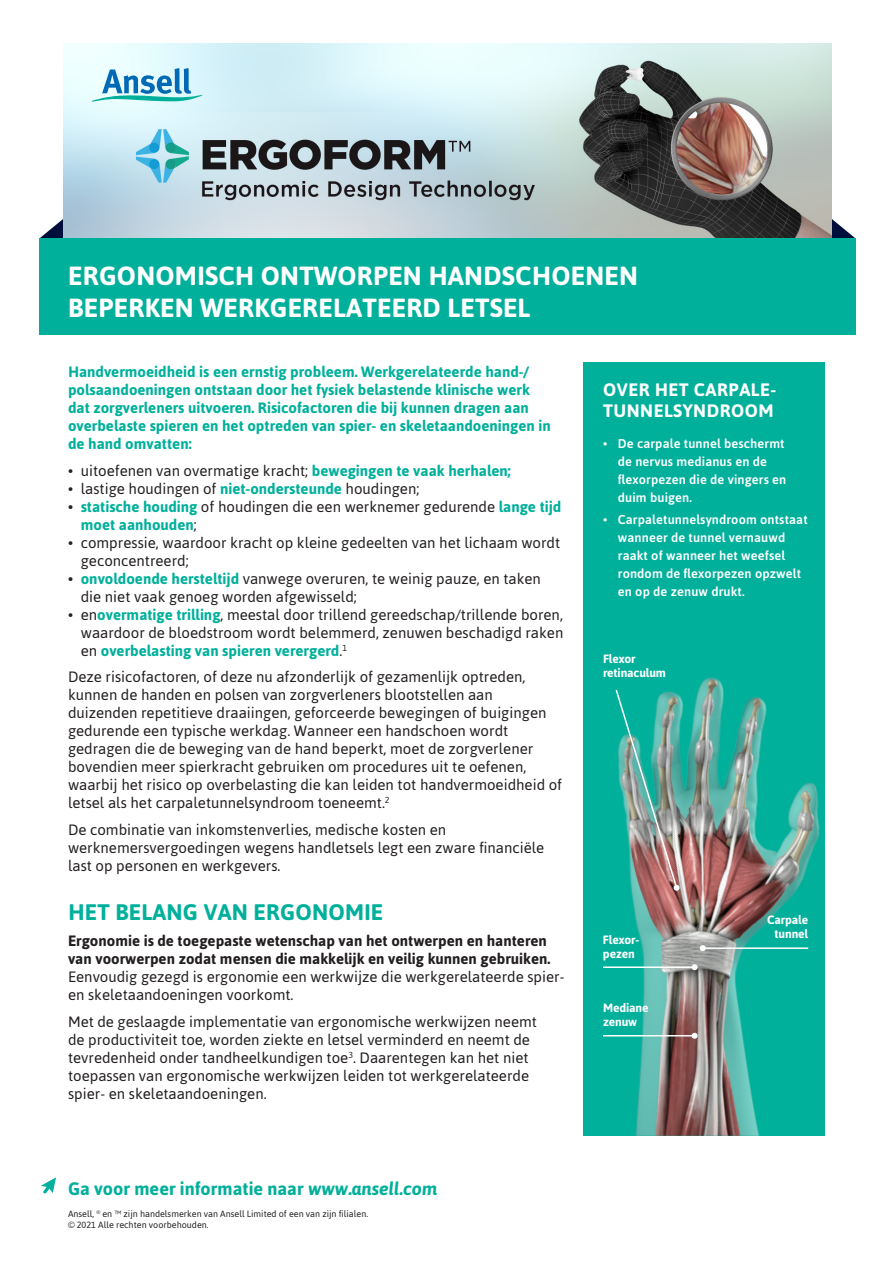
<style>
.page{position:relative;width:893px;height:1263px;background:#fff}
.page>*{position:absolute;margin:0;border:0;box-sizing:border-box;transform-origin:0 0}
.OS__HEADLINE{font:700 26.25px/31.5px "Asap";letter-spacing:.01em;color:#fff}
.Product_Statement{font:700 22.5px "Asap";letter-spacing:.01em;color:#00b09b}
.t1{font:700 18px "Asap";color:#00b09b}
.Product_Statement-2{font:700 18px/21.6px "Asap";letter-spacing:.03em;color:#fff}
.Product_Statement-3{font:15px/18px "Asap";color:#231f20}
.Product_Statement-4{font:700 15px/18px "Asap";color:#00b09b}
.Product_Statement-5{font:700 15px/18px "Asap";color:#231f20}
.t2{font:500 12.75px/18px "Asap";letter-spacing:.01em;color:#fff}
.t3{font:700 12px/14.4px "Asap";letter-spacing:-.01em;color:#fff}
.t4{font:9px/10.8px "Asap";color:#231f20}
.s1{font-weight:700;color:#00b09b}
.s2{font-weight:500;color:#231f20}
.s3{font-weight:400;color:#231f20}
.s4{font-weight:500}
.s5{font-weight:400}
.s6{font-style:italic}
</style>
<div class="page">
<svg style="left:832px;top:219px;width:23px;height:19px"></svg>
<svg style="left:40px;top:219px;width:23px;height:19px"></svg>
<img style="left:63px;top:44px;width:769px;height:194px">
<svg style="left:92px;top:68px;width:110px;height:34px;background:#92cde0"></svg>
<svg style="left:41px;top:1177px;width:15px;height:17px"></svg>
<div style="left:584px;top:362px;width:241px;height:774px;background:#00b09b"></div>
<img style="left:603px;top:677px;width:217px;height:459px">
<img style="left:614px;top:688px;width:66px;height:203px">
<hr style="left:603px;top:966px;width:92px;height:2px;background:#fff">
<svg style="left:692px;top:964px;width:6px;height:6px"></svg>
<hr style="left:703px;top:947px;width:105px;height:2px;background:#fff">
<svg style="left:700px;top:945px;width:6px;height:6px"></svg>
<hr style="left:603px;top:1035px;width:92px;height:1px;background:#fff">
<svg style="left:692px;top:1033px;width:6px;height:6px"></svg>
<div style="left:39px;top:238px;width:816px;height:96px;background:#00b09b"></div>
<p class="OS__HEADLINE" style="left:68px;top:259px;width:571px">ERGONOMISCH ONTWORPEN HANDSCHOENEN<br>BEPERKEN WERKGERELATEERD LETSEL</p>
<p class="Product_Statement-4" style="left:68px;top:362px;width:484px">Handvermoeidheid is een ernstig probleem. Werkgerelateerde hand-/ polsaandoeningen ontstaan door het fysiek belastende klinische werk dat zorgverleners uitvoeren. Risicofactoren die bij kunnen dragen aan overbelaste spieren en het optreden van spier- en skeletaandoeningen in de hand omvatten:</p>
<p class="Product_Statement-3" style="left:68px;top:461px;width:444px">• uitoefenen van overmatige kracht; <span class="s1">bewegingen te vaak herhalen;</span></p>
<p class="Product_Statement-3" style="left:68px;top:479px;width:353px">• lastige houdingen of <span class="s1">niet-ondersteunde</span> houdingen;</p>
<p class="Product_Statement-4" style="left:81px;top:497px;width:482px;text-indent:-13px"><span class="s2">•</span> statische houding <span class="s3">of houdingen die een werknemer gedurende</span> lange tijd moet aanhouden<span class="s3">;</span></p>
<p class="Product_Statement-3" style="left:81px;top:533px;width:481px;text-indent:-13px">• compressie, waardoor kracht op kleine gedeelten van het lichaam wordt geconcentreerd;</p>
<p class="Product_Statement-3" style="left:81px;top:569px;width:462px;text-indent:-13px"><span class="s4">•</span> <span class="s1">onvoldoende hersteltijd</span> vanwege overuren, te weinig pauze, en taken die niet vaak genoeg worden afgewisseld;</p>
<p class="Product_Statement-3" style="left:81px;top:605px;width:484px;text-align:justify;text-indent:-13px">• en<span class="s1">overmatige trilling</span>, meestal door trillend gereedschap/trillende boren, waardoor de bloedstroom wordt belemmerd, zenuwen beschadigd raken en <span class="s1">overbelasting van spieren verergerd</span>.<sup>1</sup></p>
<p class="Product_Statement-3" style="left:68px;top:667px;width:496px">Deze risicofactoren, of deze nu afzonderlijk of gezamenlijk optreden, kunnen de handen en polsen van zorgverleners blootstellen aan duizenden repetitieve draaiingen, geforceerde bewegingen of buigingen gedurende een typische werkdag. Wanneer een handschoen wordt gedragen die de beweging van de hand beperkt, moet de zorgverlener bovendien meer spierkracht gebruiken om procedures uit te oefenen, waarbij het risico op overbelasting die kan leiden tot handvermoeidheid of letsel als het carpaletunnelsyndroom toeneemt.<sup>2</sup></p>
<p class="Product_Statement-3" style="left:68px;top:820px;width:478px">De combinatie van inkomstenverlies, medische kosten en werknemersvergoedingen wegens handletsels legt een zware financiële last op personen en werkgevers.</p>
<p class="Product_Statement" style="left:68px;top:897px;width:317px">HET BELANG VAN ERGONOMIE</p>
<p class="Product_Statement-5" style="left:68px;top:931px;width:498px">Ergonomie is de toegepaste wetenschap van het ontwerpen en hanteren van voorwerpen zodat mensen die makkelijk en veilig kunnen gebruiken.<br><span class="s5">Eenvoudig gezegd is ergonomie een werkwijze die werkgerelateerde spier&shy;en skeletaandoeningen voorkomt.</span></p>
<p class="Product_Statement-3" style="left:68px;top:1012px;width:470px">Met de geslaagde implementatie van ergonomische werkwijzen neemt de productiviteit toe, worden ziekte en letsel verminderd en neemt de tevredenheid onder tandheelkundigen toe<sup>3</sup>. Daarentegen kan het niet toepassen van ergonomische werkwijzen leiden tot werkgerelateerde spier- en skeletaandoeningen.</p>
<p class="t1" style="left:68px;top:1176px;width:371px">Ga voor meer informatie naar <span class="s6">www.ansell.com</span></p>
<p class="t4" style="left:68px;top:1208px;width:302px">Ansell, <sup>®</sup> en ™ zijn handelsmerken van Ansell Limited of een van zijn filialen. © 2021 Alle rechten voorbehouden.</p>
<p class="Product_Statement-2" style="left:603px;top:378px;width:174px">OVER HET CARPALE-<br>TUNNELSYNDROOM</p>
<p class="t2" style="left:618px;top:434px;width:170px;text-indent:-15px">• De carpale tunnel beschermt de nervus medianus en de flexorpezen die de vingers en duim buigen.</p>
<p class="t2" style="left:618px;top:510px;width:191px;text-indent:-15px">• Carpaletunnelsyndroom ontstaat wanneer de tunnel vernauwd raakt of wanneer het weefsel rondom de flexorpezen opzwelt en op de zenuw drukt.</p>
<p class="t3" style="left:603px;top:651px;width:65px">Flexor retinaculum</p>
<p class="t3" style="left:603px;top:932px;width:38px">Flexor&shy;pezen</p>
<p class="t3" style="left:603px;top:1000px;width:47px">Mediane zenuw</p>
<p class="t3" style="left:767px;top:912px;width:43px;text-align:right">Carpale tunnel</p>
</div>
